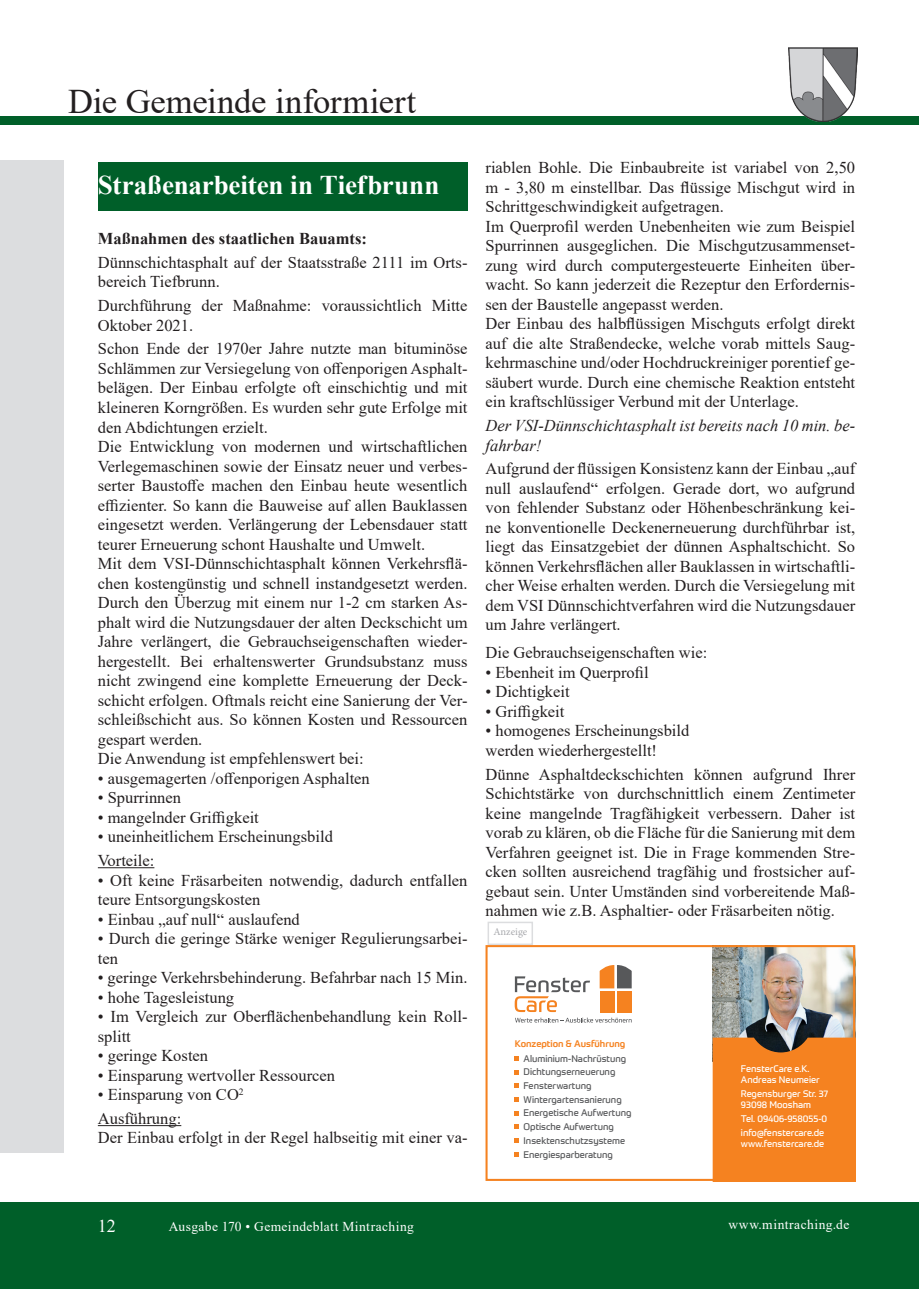
<style>
.page{position:relative;width:919px;height:1289px;background:#fff}
.page>*{position:absolute;margin:0;border:0;box-sizing:border-box;transform-origin:0 0}
.t1{font:34.5px "Times New Roman";letter-spacing:-.005em;color:#231f20}
.t2{font:700 27px "Times New Roman";letter-spacing:-.005em;color:#fff}
.t3{font:18px "Times New Roman";color:#fff}
.t4{font:16.5px/19.5px "Times New Roman";color:#231f20}
.t5{font:italic 16.5px/19.5px "Times New Roman";color:#231f20}
.t6{font:700 16.5px "Times New Roman";color:#231f20}
.t7{font:13.5px "Times New Roman";letter-spacing:.03em;color:#fff}
.t8{font:10.5px "Minion Pro";color:#a8a9ad}
.t9{font:9.3px/13.8px "Prometo";color:#57585a}
.t10{font:9.3px/11.2px "Prometo";color:#fff}
.t11{font:500 9.3px "Prometo";color:#f58220}
</style>
<div class="page">
<div style="left:0;top:161px;width:64px;height:991px;background:#dcdddf"></div>
<div style="left:0;top:1201px;width:918px;height:87px;background:#005f29"></div>
<div style="left:0;top:116px;width:918px;height:8px;background:#005f29"></div>
<img style="left:788px;top:47px;width:69px;height:74px">
<hr style="left:98px;top:867px;width:56px;height:1px;background:#231f20">
<hr style="left:98px;top:1125px;width:83px;height:1px;background:#231f20">
<div style="left:487px;top:921px;width:46px;height:24px;border:2px solid #dcdddf"></div>
<div style="left:98px;top:162px;width:369px;height:48px;background:#005f29"></div>
<img style="left:712px;top:948px;width:140px;height:89px">
<div style="left:712px;top:1037px;width:143px;height:144px;background:#f58220"></div>
<svg style="left:514px;top:965px;width:117px;height:57px"></svg>
<svg style="left:514px;top:1056px;width:5px;height:4px"></svg>
<svg style="left:514px;top:1111px;width:5px;height:4px"></svg>
<svg style="left:514px;top:1083px;width:5px;height:4px"></svg>
<svg style="left:514px;top:1138px;width:5px;height:4px"></svg>
<svg style="left:514px;top:1070px;width:5px;height:4px"></svg>
<svg style="left:514px;top:1124px;width:5px;height:4px"></svg>
<svg style="left:514px;top:1097px;width:5px;height:4px"></svg>
<svg style="left:514px;top:1152px;width:5px;height:4px"></svg>
<div style="left:485px;top:945px;width:370px;height:235px;border:2px solid #f58220"></div>
<h1 class="t1" style="left:68px;top:78px;width:349px">Die Gemeinde informiert</h1>
<h2 class="t2" style="left:98px;top:165px;width:343px">Straßenarbeiten in Tiefbrunn</h2>
<p class="t6" style="left:98px;top:227px;width:271px">Maßnahmen des staatlichen Bauamts:</p>
<p class="t4" style="left:98px;top:252px;width:371px">Dünnschichtasphalt auf der Staatsstraße 2111 im Orts&shy;bereich Tiefbrunn.</p>
<p class="t4" style="left:98px;top:295px;width:371px">Durchführung der Maßnahme: voraussichtlich Mitte<br>Oktober 2021.</p>
<p class="t4" style="left:98px;top:338px;width:371px">Schon Ende der 1970er Jahre nutzte man bituminöse Schlämmen zur Versiegelung von offenporigen Asphalt&shy;belägen. Der Einbau erfolgte oft einschichtig und mit kleineren Korngrößen. Es wurden sehr gute Erfolge mit den Abdichtungen erzielt.<br>Die Entwicklung von modernen und wirtschaftlichen Verlegemaschinen sowie der Einsatz neuer und verbes&shy;serter Baustoffe machen den Einbau heute wesentlich effizienter. So kann die Bauweise auf allen Bauklassen eingesetzt werden. Verlängerung der Lebensdauer statt teurer Erneuerung schont Haushalte und Umwelt.<br>Mit dem VSI-Dünnschichtasphalt können Verkehrsflä&shy;chen kostengünstig und schnell instandgesetzt werden.<br>Durch den Überzug mit einem nur 1-2 cm starken As&shy;phalt wird die Nutzungsdauer der alten Deckschicht um Jahre verlängert, die Gebrauchseigenschaften wieder&shy;hergestellt. Bei erhaltenswerter Grundsubstanz muss nicht zwingend eine komplette Erneuerung der Deck&shy;schicht erfolgen. Oftmals reicht eine Sanierung der Ver&shy;schleißschicht aus. So können Kosten und Ressourcen gespart werden.<br>Die Anwendung ist empfehlenswert bei:</p>
<p class="t4" style="left:98px;top:768px;width:273px">• ausgemagerten /offenporigen Asphalten</p>
<p class="t4" style="left:98px;top:787px;width:85px">• Spurrinnen</p>
<p class="t4" style="left:98px;top:807px;width:162px">• mangelnder Griffigkeit</p>
<p class="t4" style="left:98px;top:824px;width:236px;line-height:23.7px">• uneinheitlichem Erscheinungsbild<br>Vorteile:</p>
<p class="t4" style="left:98px;top:869px;width:371px">• Oft keine Fräsarbeiten notwendig, dadurch entfallen teure Entsorgungskosten</p>
<p class="t4" style="left:98px;top:908px;width:203px">• Einbau „auf null“ auslaufend</p>
<p class="t4" style="left:98px;top:928px;width:371px">• Durch die geringe Stärke weniger Regulierungsarbei&shy;ten</p>
<p class="t4" style="left:98px;top:967px;width:371px">• geringe Verkehrsbehinderung. Befahrbar nach 15 Min.</p>
<p class="t4" style="left:98px;top:986px;width:138px">• hohe Tagesleistung</p>
<p class="t4" style="left:98px;top:1006px;width:371px">• Im Vergleich zur Oberflächenbehandlung kein Roll&shy;splitt</p>
<p class="t4" style="left:98px;top:1045px;width:112px">• geringe Kosten</p>
<p class="t4" style="left:98px;top:1064px;width:239px">• Einsparung wertvoller Ressourcen</p>
<p class="t4" style="left:98px;top:1082px;width:147px;line-height:23.5px">• Einsparung von CO<sup>2<br></sup>Ausführung:</p>
<p class="t4" style="left:98px;top:1127px;width:371px">Der Einbau erfolgt in der Regel halbseitig mit einer va-</p>
<p class="t4" style="left:485px;top:157px;width:371px">riablen Bohle. Die Einbaubreite ist variabel von 2,50 m - 3,80 m einstellbar. Das flüssige Mischgut wird in Schrittgeschwindigkeit aufgetragen.<br>Im Querprofil werden Unebenheiten wie zum Beispiel Spurrinnen ausgeglichen. Die Mischgutzusammenset&shy;zung wird durch computergesteuerte Einheiten über&shy;wacht. So kann jederzeit die Rezeptur den Erfordernis&shy;sen der Baustelle angepasst werden.<br>Der Einbau des halbflüssigen Mischguts erfolgt direkt auf die alte Straßendecke, welche vorab mittels Saug&shy;kehrmaschine und/oder Hochdruckreiniger porentief ge&shy;säubert wurde. Durch eine chemische Reaktion entsteht ein kraftschlüssiger Verbund mit der Unterlage.</p>
<p class="t5" style="left:485px;top:415px;width:371px">Der VSI-Dünnschichtasphalt ist bereits nach 10 min. be&shy;fahrbar!</p>
<p class="t4" style="left:485px;top:458px;width:371px;text-align:justify">Aufgrund der flüssigen Konsistenz kann der Einbau „auf null auslaufend“ erfolgen. Gerade dort, wo aufgrund von fehlender Substanz oder Höhenbeschränkung kei&shy;ne konventionelle Deckenerneuerung durchführbar ist, liegt das Einsatzgebiet der dünnen Asphaltschicht. So können Verkehrsflächen aller Bauklassen in wirtschaftli&shy;cher Weise erhalten werden. Durch die Versiegelung mit dem VSI Dünnschichtverfahren wird die Nutzungsdauer um Jahre verlängert.</p>
<p class="t4" style="left:485px;top:642px;width:223px">Die Gebrauchseigenschaften wie:</p>
<p class="t4" style="left:485px;top:662px;width:164px">• Ebenheit im Querprofil</p>
<p class="t4" style="left:485px;top:681px;width:86px">• Dichtigkeit</p>
<p class="t4" style="left:485px;top:701px;width:80px">• Griffigkeit</p>
<p class="t4" style="left:485px;top:720px;width:205px">• homogenes Erscheinungsbild werden wiederhergestellt!</p>
<p class="t4" style="left:485px;top:764px;width:371px;text-align:justify">Dünne Asphaltdeckschichten können aufgrund Ihrer Schichtstärke von durchschnittlich einem Zentimeter keine mangelnde Tragfähigkeit verbessern. Daher ist vorab zu klären, ob die Fläche für die Sanierung mit dem Verfahren geeignet ist. Die in Frage kommenden Stre&shy;cken sollten ausreichend tragfähig und frostsicher auf&shy;gebaut sein. Unter Umständen sind vorbereitende Maß&shy;nahmen wie z.B. Asphaltier- oder Fräsarbeiten nötig.</p>
<p class="t8" style="left:493px;top:924px;width:35px">Anzeige</p>
<p class="t11" style="left:514px;top:1037px;width:112px">Konzeption &amp; Ausführung</p>
<p class="t9" style="left:523px;top:1051px;width:109px">Aluminium-Nachrüstung<br>Dichtungserneuerung<br>Fensterwartung<br>Wintergartensanierung<br>Energetische Aufwertung<br>Optische Aufwertung<br>Insektenschutzsysteme<br>Energiesparberatung</p>
<p class="t10" style="left:741px;top:1062px;width:80px">FensterCare e.K.<br>Andreas Neumeier</p>
<p class="t10" style="left:741px;top:1088px;width:89px">Regensburger Str. 37<br>93098 Moosham</p>
<p class="t10" style="left:741px;top:1111px;width:88px;line-height:14px">Tel. 09406-958055-0 info@fenstercare.de</p>
<p class="t10" style="left:741px;top:1138px;width:85px">www.fenstercare.de</p>
<p class="t3" style="left:98px;top:1213px;width:19px">12</p>
<p class="t7" style="left:169px;top:1217px;width:247px">Ausgabe 170 • Gemeindeblatt Mintraching</p>
<p class="t7" style="left:728px;top:1215px;width:122px">www.mintraching.de</p>
</div>
